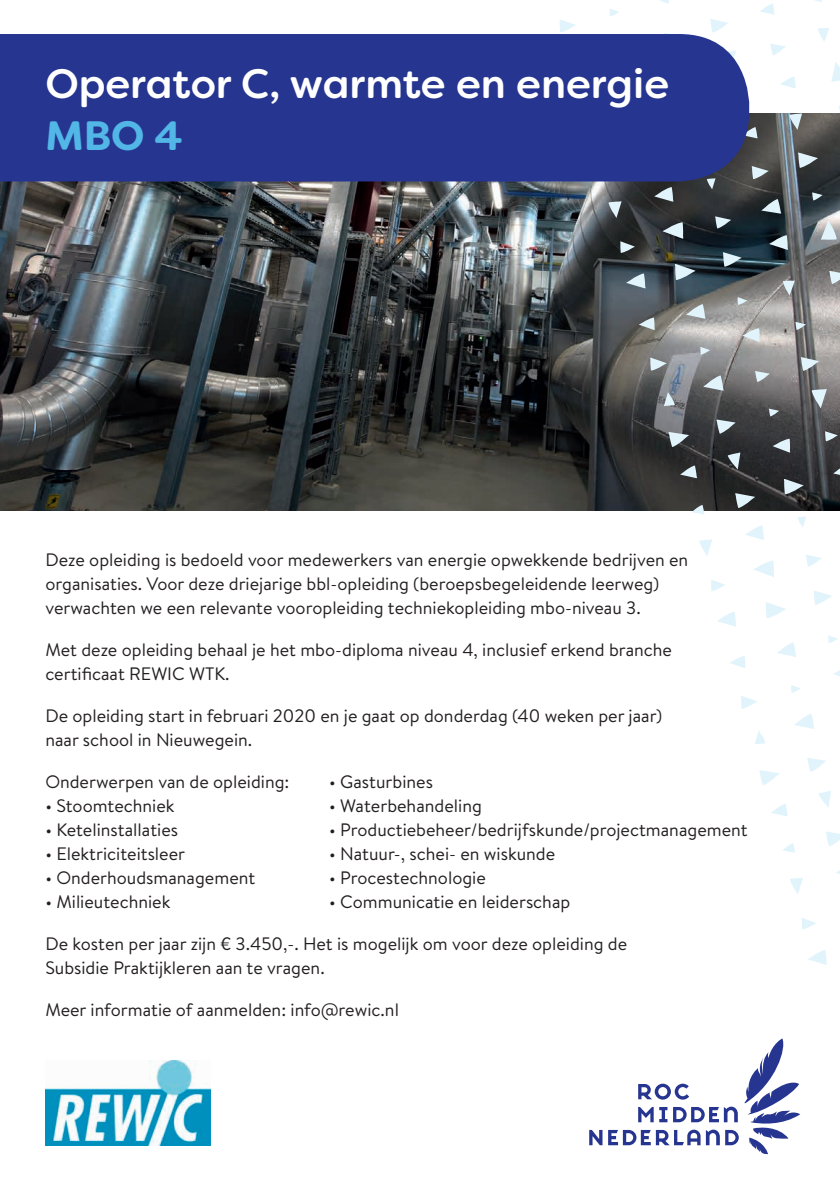
<style>
.page{position:relative;width:840px;height:1191px;background:#fff}
.page>*{position:absolute;margin:0;border:0;box-sizing:border-box;transform-origin:0 0}
.t1{font:500 41px "Filson Soft";color:#fff}
.t2{font:700 41px "Filson Soft";color:#52b6e7}
.t3{font:18px/24px "Brandon Text";color:#231f20}
</style>
<div class="page">
<img style="left:0;top:113px;width:839px;height:397px">
<svg style="left:589px;top:1038px;width:210px;height:116px"></svg>
<img style="left:45px;top:1060px;width:165px;height:85px">
<svg style="left:820px;top:220px;width:16px;height:20px"></svg>
<svg style="left:768px;top:235px;width:19px;height:15px"></svg>
<svg style="left:722px;top:252px;width:19px;height:15px"></svg>
<svg style="left:674px;top:264px;width:21px;height:16px"></svg>
<svg style="left:626px;top:273px;width:19px;height:15px"></svg>
<svg style="left:811px;top:192px;width:11px;height:9px"></svg>
<svg style="left:761px;top:199px;width:20px;height:15px"></svg>
<svg style="left:714px;top:216px;width:16px;height:13px"></svg>
<svg style="left:662px;top:222px;width:21px;height:17px"></svg>
<svg style="left:619px;top:241px;width:15px;height:12px"></svg>
<svg style="left:797px;top:152px;width:20px;height:16px"></svg>
<svg style="left:751px;top:166px;width:17px;height:13px"></svg>
<svg style="left:706px;top:181px;width:9px;height:8px"></svg>
<svg style="left:654px;top:187px;width:19px;height:15px"></svg>
<svg style="left:608px;top:201px;width:13px;height:17px"></svg>
<svg style="left:788px;top:113px;width:13px;height:17px"></svg>
<svg style="left:748px;top:127px;width:9px;height:11px"></svg>
<svg style="left:831px;top:62px;width:8px;height:20px"></svg>
<svg style="left:781px;top:76px;width:14px;height:12px"></svg>
<svg style="left:818px;top:28px;width:10px;height:14px"></svg>
<svg style="left:770px;top:44px;width:15px;height:11px"></svg>
<svg style="left:760px;top:3px;width:14px;height:12px"></svg>
<svg style="left:710px;top:19px;width:17px;height:14px"></svg>
<svg style="left:659px;top:0;width:9px;height:3px"></svg>
<svg style="left:610px;top:9px;width:9px;height:7px"></svg>
<svg style="left:559px;top:19px;width:16px;height:13px"></svg>
<svg style="left:814px;top:590px;width:17px;height:15px"></svg>
<svg style="left:766px;top:602px;width:19px;height:16px"></svg>
<svg style="left:717px;top:612px;width:19px;height:14px"></svg>
<svg style="left:806px;top:555px;width:15px;height:12px"></svg>
<svg style="left:754px;top:560px;width:19px;height:17px"></svg>
<svg style="left:711px;top:580px;width:14px;height:11px"></svg>
<svg style="left:798px;top:517px;width:7px;height:10px"></svg>
<svg style="left:745px;top:525px;width:18px;height:15px"></svg>
<svg style="left:699px;top:540px;width:12px;height:16px"></svg>
<svg style="left:832px;top:465px;width:7px;height:11px"></svg>
<svg style="left:783px;top:479px;width:20px;height:15px"></svg>
<svg style="left:734px;top:493px;width:20px;height:15px"></svg>
<svg style="left:691px;top:505px;width:13px;height:9px"></svg>
<svg style="left:824px;top:431px;width:13px;height:10px"></svg>
<svg style="left:772px;top:438px;width:17px;height:14px"></svg>
<svg style="left:727px;top:452px;width:13px;height:17px"></svg>
<svg style="left:680px;top:465px;width:16px;height:13px"></svg>
<svg style="left:811px;top:389px;width:15px;height:19px"></svg>
<svg style="left:768px;top:408px;width:10px;height:8px"></svg>
<svg style="left:715px;top:419px;width:20px;height:15px"></svg>
<svg style="left:668px;top:432px;width:20px;height:15px"></svg>
<svg style="left:800px;top:357px;width:18px;height:14px"></svg>
<svg style="left:754px;top:371px;width:15px;height:11px"></svg>
<svg style="left:703px;top:375px;width:20px;height:16px"></svg>
<svg style="left:663px;top:392px;width:11px;height:14px"></svg>
<svg style="left:794px;top:322px;width:11px;height:8px"></svg>
<svg style="left:742px;top:328px;width:17px;height:14px"></svg>
<svg style="left:699px;top:347px;width:10px;height:8px"></svg>
<svg style="left:649px;top:357px;width:17px;height:14px"></svg>
<svg style="left:828px;top:271px;width:11px;height:13px"></svg>
<svg style="left:782px;top:280px;width:12px;height:15px"></svg>
<svg style="left:737px;top:297px;width:10px;height:8px"></svg>
<svg style="left:685px;top:304px;width:20px;height:15px"></svg>
<svg style="left:638px;top:317px;width:16px;height:13px"></svg>
<svg style="left:808px;top:950px;width:18px;height:15px"></svg>
<svg style="left:802px;top:918px;width:13px;height:11px"></svg>
<svg style="left:790px;top:878px;width:12px;height:16px"></svg>
<svg style="left:826px;top:831px;width:13px;height:15px"></svg>
<svg style="left:783px;top:843px;width:11px;height:9px"></svg>
<svg style="left:819px;top:791px;width:11px;height:16px"></svg>
<svg style="left:771px;top:804px;width:16px;height:12px"></svg>
<svg style="left:807px;top:758px;width:18px;height:14px"></svg>
<svg style="left:759px;top:770px;width:20px;height:15px"></svg>
<svg style="left:794px;top:714px;width:20px;height:15px"></svg>
<svg style="left:755px;top:731px;width:10px;height:13px"></svg>
<svg style="left:834px;top:671px;width:5px;height:5px"></svg>
<svg style="left:791px;top:685px;width:9px;height:8px"></svg>
<svg style="left:741px;top:696px;width:15px;height:13px"></svg>
<svg style="left:828px;top:635px;width:9px;height:8px"></svg>
<svg style="left:777px;top:642px;width:18px;height:15px"></svg>
<svg style="left:730px;top:656px;width:15px;height:12px"></svg>
<div style="left:0;top:34px;width:748px;height:147px;background:#26358f"></div>
<h1 class="t1" style="left:45px;top:68px;width:625px">Operator C, warmte en energie</h1>
<h1 class="t2" style="left:45px;top:112px;width:139px">MBO 4</h1>
<p class="t3" style="left:45px;top:549px;width:644px">Deze opleiding is bedoeld voor medewerkers van energie opwekkende bedrijven en organisaties. Voor deze driejarige bbl-opleiding (beroepsbegeleidende leerweg) verwachten we een relevante vooropleiding techniekopleiding mbo-niveau 3.</p>
<p class="t3" style="left:45px;top:639px;width:628px">Met deze opleiding behaal je het mbo-diploma niveau 4, inclusief erkend branche certificaat REWIC WTK.</p>
<p class="t3" style="left:45px;top:705px;width:618px">De opleiding start in februari 2020 en je gaat op donderdag (40 weken per jaar) naar school in Nieuwegein.</p>
<p class="t3" style="left:45px;top:771px;width:245px">Onderwerpen van de opleiding:</p>
<p class="t3" style="left:329px;top:771px;width:105px">• Gasturbines</p>
<p class="t3" style="left:45px;top:795px;width:131px">• Stoomtechniek</p>
<p class="t3" style="left:329px;top:795px;width:154px">• Waterbehandeling</p>
<p class="t3" style="left:45px;top:819px;width:134px">• Ketelinstallaties</p>
<p class="t3" style="left:329px;top:819px;width:419px">• Productiebeheer/bedrijfskunde/projectmanagement</p>
<p class="t3" style="left:45px;top:843px;width:141px">• Elektriciteitsleer</p>
<p class="t3" style="left:329px;top:843px;width:227px">• Natuur-, schei- en wiskunde</p>
<p class="t3" style="left:45px;top:867px;width:211px">• Onderhoudsmanagement</p>
<p class="t3" style="left:329px;top:867px;width:158px">• Procestechnologie</p>
<p class="t3" style="left:45px;top:891px;width:126px">• Milieutechniek</p>
<p class="t3" style="left:329px;top:891px;width:242px">• Communicatie en leiderschap</p>
<p class="t3" style="left:45px;top:933px;width:583px">De kosten per jaar zijn € 3.450,-. Het is mogelijk om voor deze opleiding de<br>Subsidie Praktijkleren aan te vragen.</p>
<p class="t3" style="left:45px;top:999px;width:355px">Meer informatie of aanmelden: info@rewic.nl</p>
</div>
